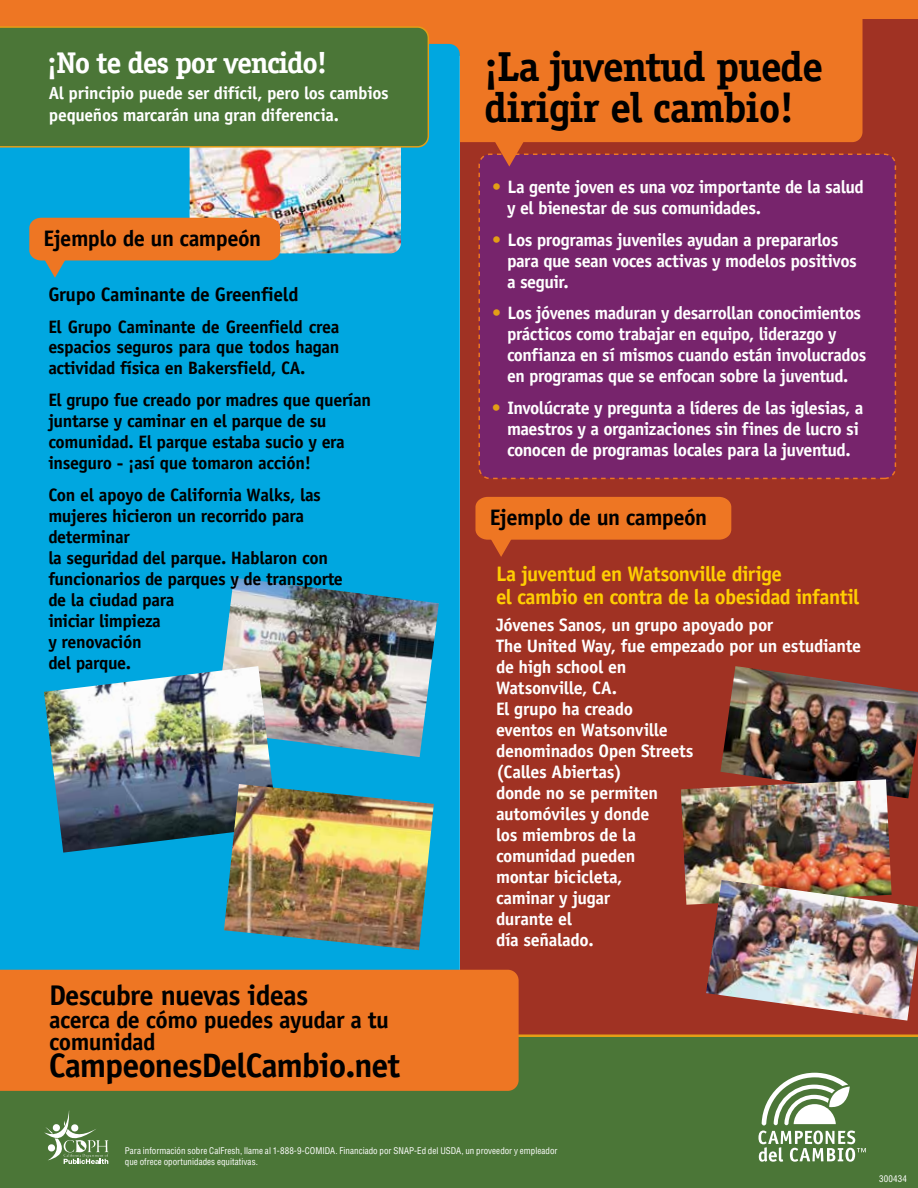
<style>
.page{position:relative;width:918px;height:1188px;background:#fff}
.page>*{position:absolute;margin:0;border:0;box-sizing:border-box;transform-origin:0 0}
.t1{font:700 42px/41px "Officina Serif";letter-spacing:-.03em;color:#000}
.t2{font:700 34.05px "Officina Sans";letter-spacing:-.03em;color:#000}
.t3{font:700 30px "Officina Serif";letter-spacing:-.045em;color:#fff}
.t4{font:700 28.5px "Officina Sans";letter-spacing:-.03em;color:#000}
.t5{font:700 24px/22px "Officina Sans";letter-spacing:-.025em;color:#000}
.t6{font:700 22.5px "Officina Sans";letter-spacing:-.025em;color:#000}
.t7{font:700 21px/22.5px "Officina Sans";letter-spacing:-.03em;color:#ffce02}
.t8{font:700 19.5px "Officina Sans";letter-spacing:-.02em;color:#000}
.t9{font:700 18px/21px "Officina Sans";letter-spacing:-.025em;color:#fff}
.t10{font:700 18px/21px "Officina Sans";letter-spacing:-.02em;color:#000}
.t11{font:700 17.7px/21.6px "Officina Sans";letter-spacing:-.02em;color:#fff}
.t12{font:condensed 9px/10.8px "Helvetica";letter-spacing:.005em;color:#fff}
.s1{color:#e39e16}
</style>
<div class="page">
<div style="left:0;top:0;width:918px;height:55px;background:#ee7623"></div>
<div style="left:0;top:44px;width:460px;height:926px;background:#00a7e0"></div>
<div style="left:460px;top:19px;width:458px;height:1026px;background:#a03223"></div>
<div style="left:460px;top:19px;width:403px;height:123px;background:#ee7623"></div>
<img style="left:190px;top:148px;width:211px;height:105px">
<hr style="left:0;top:1035px;width:918px;height:3px;background:#e39e16">
<div style="left:0;top:26px;width:430px;height:122px;background:#4b7637"></div>
<img style="left:215px;top:578px;width:224px;height:179px">
<img style="left:44px;top:666px;width:234px;height:187px">
<img style="left:224px;top:784px;width:210px;height:166px">
<svg style="left:29px;top:218px;width:251px;height:60px;background:#a98459"></svg>
<div style="left:0;top:1038px;width:918px;height:150px;background:#4b7637"></div>
<div style="left:0;top:970px;width:519px;height:121px;background:#ee7623"></div>
<div style="left:479px;top:154px;width:416px;height:324px;background:#77246c;border-radius:11px"></div>
<div style="left:478px;top:154px;width:418px;height:325px;border:2px dashed #ee7623;border-radius:11px"></div>
<svg style="left:495px;top:142px;width:29px;height:25px"></svg>
<svg style="left:475px;top:497px;width:256px;height:60px"></svg>
<img style="left:720px;top:666px;width:198px;height:132px">
<img style="left:681px;top:779px;width:211px;height:126px">
<img style="left:706px;top:880px;width:212px;height:141px">
<svg style="left:44px;top:1110px;width:65px;height:54px"></svg>
<svg style="left:758px;top:1073px;width:108px;height:89px"></svg>
<h2 class="t3" style="left:47px;top:44px;width:282px">¡No te des por vencido!</h2>
<p class="t11" style="left:49px;top:82px;width:341px">Al principio puede ser difícil, pero los cambios pequeños marcarán una gran diferencia.</p>
<h3 class="t6" style="left:44px;top:225px;width:219px">Ejemplo de un campeón</h3>
<p class="t8" style="left:48px;top:282px;width:252px">Grupo Caminante de Greenfield</p>
<p class="t10" style="left:48px;top:316px;width:293px;line-height:20.4px;text-align:justify">El Grupo Caminante de Greenfield crea espacios seguros para que todos hagan actividad física en Bakersfield, CA.</p>
<p class="t10" style="left:48px;top:389px;width:324px">El grupo fue creado por madres que querían juntarse y caminar en el parque de su comunidad. El parque estaba sucio y era inseguro - ¡así que tomaron acción!</p>
<p class="t10" style="left:48px;top:484px;width:296px">Con el apoyo de California Walks, las mujeres hicieron un recorrido para determinar<br>la seguridad del parque. Hablaron con funcionarios de parques y de transporte de la ciudad para<br>iniciar limpieza<br>y renovación<br>del parque.</p>
<p class="t4" style="left:49px;top:977px;width:260px">Descubre nuevas ideas</p>
<p class="t5" style="left:49px;top:1008px;width:341px">acerca de cómo puedes ayudar a tu comunidad</p>
<p class="t2" style="left:49px;top:1045px;width:353px">CampeonesDelCambio.net</p>
<h2 class="t1" style="left:484px;top:46px;width:341px">¡La juventud puede dirigir el cambio!</h2>
<p class="t9" style="left:507px;top:176px;width:358px;text-indent:-15px"><span class="s1">•</span> La gente joven es una voz importante de la salud y el bienestar de sus comunidades.</p>
<p class="t9" style="left:507px;top:229px;width:351px;text-indent:-15px"><span class="s1">•</span> Los programas juveniles ayudan a prepararlos para que sean voces activas y modelos positivos a seguir.</p>
<p class="t9" style="left:507px;top:302px;width:361px;text-indent:-15px"><span class="s1">•</span> Los jóvenes maduran y desarrollan conocimientos prácticos como trabajar en equipo, liderazgo y confianza en sí mismos cuando están involucrados en programas que se enfocan sobre la juventud.</p>
<p class="t9" style="left:507px;top:397px;width:358px;text-indent:-15px"><span class="s1">•</span> Involúcrate y pregunta a líderes de las iglesias, a maestros y a organizaciones sin fines de lucro si conocen de programas locales para la juventud.</p>
<h3 class="t6" style="left:490px;top:504px;width:219px">Ejemplo de un campeón</h3>
<p class="t7" style="left:496px;top:563px;width:365px">La juventud en Watsonville dirige<br>el cambio en contra de la obesidad infantil</p>
<p class="t9" style="left:496px;top:614px;width:367px">Jóvenes Sanos, un grupo apoyado por<br>The United Way, fue empezado por un estudiante de high school en<br>Watsonville, CA.<br>El grupo ha creado<br>eventos en Watsonville<br>denominados Open Streets<br>(Calles Abiertas)<br>donde no se permiten<br>automóviles y donde<br>los miembros de la<br>comunidad pueden<br>montar bicicleta,<br>caminar y jugar<br>durante el<br>día señalado.</p>
<p class="t12" style="left:125px;top:1145px;width:434px">Para información sobre CalFresh, llame al 1-888-9-COMIDA. Financiado por SNAP-Ed del USDA, un proveedor y empleador que ofrece oportunidades equitativas.</p>
<p class="t12" style="left:879px;top:1173px;width:29px">300434</p>
</div>
